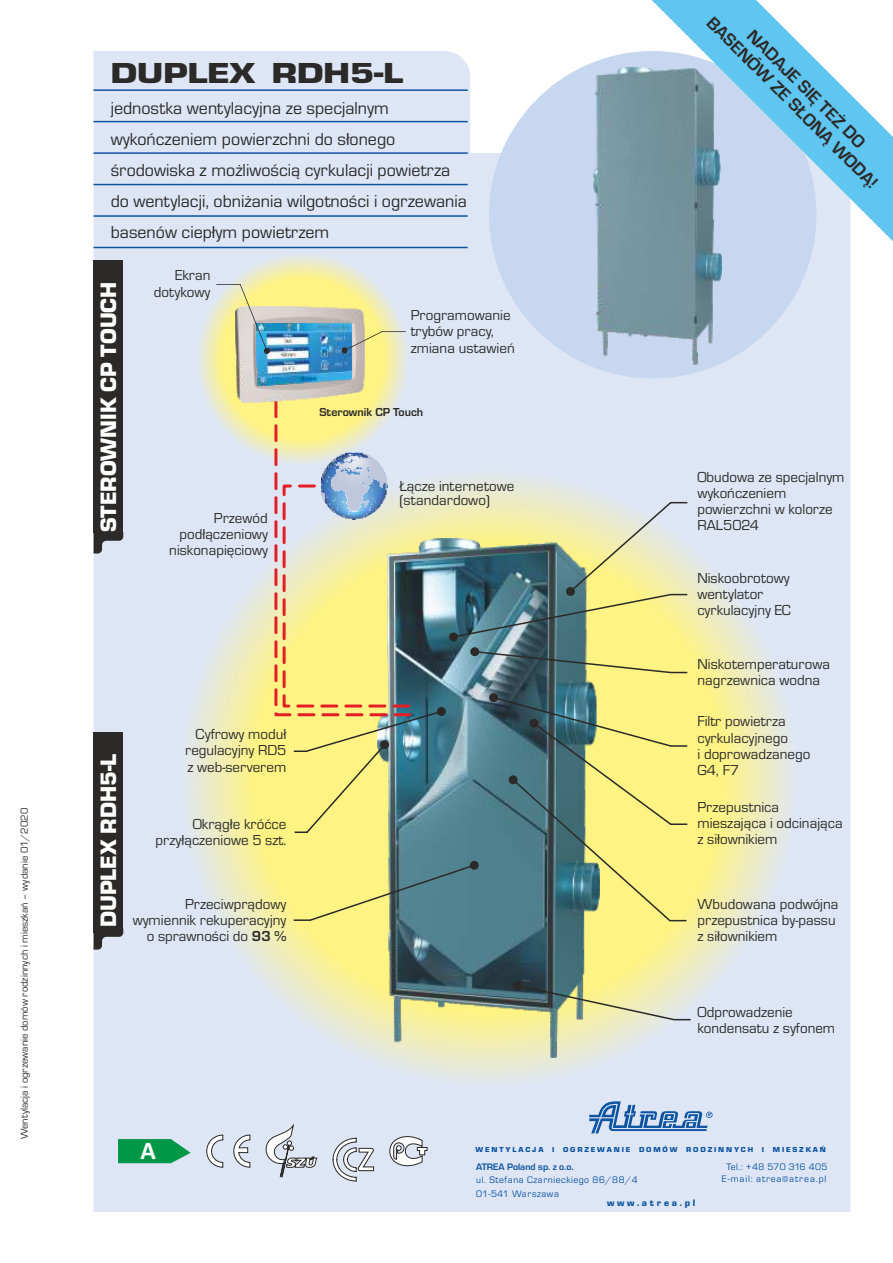
<style>
.page{position:relative;width:893px;height:1263px;background:#fff}
.page>*{position:absolute;margin:0;border:0;box-sizing:border-box;transform-origin:0 0}
.t1{font:30px "Eurostile TEE Blac";letter-spacing:-.015em;color:#2b2a29;scale:1.29 1}
.t2{font:700 25.5px "Calibri";color:#fefefe}
.t3{font:23.1px "Eurostile TEE Blac";color:#fefefe}
.t4{font:18px/31px "Eurostile TEE";color:#2b2a29}
.t5{font:700 18px/19.5px "Eurostile TEE";color:#2b2a29;text-align:center}
.t6{font:15px/16.2px "Eurostile TEE";color:#2b2a29}
.t7{font:700 12px "Eurostile TEE";color:#2b2a29}
.t8{font:10.5px "Eurostile TEE";color:#2b2a29}
.t9{font:9.75px "Eurostile TEE";letter-spacing:.05em;color:#0c54a0}
.t10{font:9.75px "Eurostile TEE";letter-spacing:.095em;color:#0c54a0}
.t11{font:700 9.75px "Eurostile TEE";color:#0c54a0}
.t12{font:9.75px "Eurostile TEE";letter-spacing:.03em;color:#0c54a0}
.t13{font:9.75px "Eurostile TEE Blac";letter-spacing:.285em;color:#0c54a0}
.t14{font:7.5px "Eurostile TEE Blac";letter-spacing:.24em;color:#0c54a0;scale:1.04 1}
.s1{font-weight:700}
</style>
<div class="page">
<div style="left:94px;top:51px;width:756px;height:1161px;background:#dee6f5"></div>
<svg style="left:191px;top:247px;width:222px;height:223px;background:#eeecbb"></svg>
<svg style="left:165px;top:454px;width:647px;height:647px;background:#ebebc5"></svg>
<img style="left:378px;top:921px;width:221px;height:137px">
<svg style="left:273px;top:327px;width:141px;height:391px;background:#ede2b6"></svg>
<div style="left:489px;top:51px;width:327px;height:327px;background:#c8d7f0;border-radius:50%"></div>
<img style="left:594px;top:67px;width:127px;height:298px">
<hr style="left:94px;top:152px;width:374px;height:2px;background:#0c54a0">
<hr style="left:94px;top:121px;width:374px;height:1px;background:#0c54a0">
<hr style="left:94px;top:89px;width:374px;height:2px;background:#0c54a0">
<hr style="left:94px;top:184px;width:374px;height:1px;background:#0c54a0">
<svg style="left:94px;top:932px;width:29px;height:17px"></svg>
<div style="left:94px;top:732px;width:29px;height:200px;background:#2b2a29"></div>
<img style="left:321px;top:454px;width:67px;height:29px">
<img style="left:513px;top:981px;width:178px;height:39px">
<img style="left:281px;top:483px;width:406px;height:438px">
<svg style="left:206px;top:1134px;width:45px;height:34px"></svg>
<svg style="left:265px;top:1122px;width:53px;height:55px;background:#cbd1db"></svg>
<svg style="left:332px;top:1137px;width:42px;height:45px;background:#c6cbd5"></svg>
<svg style="left:389px;top:1132px;width:39px;height:38px"></svg>
<svg style="left:118px;top:1139px;width:73px;height:24px;background:#1fa25e"></svg>
<img style="left:236px;top:306px;width:129px;height:97px">
<img style="left:256px;top:324px;width:95px;height:61px">
<svg style="left:216px;top:284px;width:54px;height:70px;background:#d2d6af"></svg>
<svg style="left:342px;top:331px;width:64px;height:22px"></svg>
<svg style="left:94px;top:533px;width:29px;height:20px"></svg>
<div style="left:94px;top:261px;width:29px;height:272px;background:#2b2a29"></div>
<svg style="left:650px;top:0;width:243px;height:245px"></svg>
<hr style="left:94px;top:215px;width:374px;height:2px;background:#0c54a0">
<hr style="left:94px;top:247px;width:374px;height:1px;background:#0c54a0">
<svg style="left:589px;top:1101px;width:123px;height:32px;background:#93b2d6"></svg>
<p class="t8" style="left:21px;top:1139px;width:332px;rotate:-90deg">Wentylacja i ogrzewanie domów rodzinnych i mieszkań – wydanie 01/2020</p>
<h1 class="t1" style="left:111px;top:63px;width:228px">DUPLEX RDH5-L</h1>
<p class="t4" style="left:111px;top:94px;width:358px">jednostka wentylacyjna ze specjalnym wykończeniem powierzchni do słonego środowiska z możliwością cyrkulacji powietrza do wentylacji, obniżania wilgotności i ogrzewania basenów ciepłym powietrzem</p>
<h3 class="t3" style="left:101px;top:532px;width:252px;rotate:-90deg">STEROWNIK CP TOUCH</h3>
<p class="t6" style="left:154px;top:269px;width:58px;text-align:right">Ekran dotykowy</p>
<p class="t6" style="left:169px;top:511px;width:100px;text-align:right">Przewód podłączeniowy niskonapięciowy</p>
<p class="t6" style="left:411px;top:309px;width:105px">Programowanie trybów pracy, zmiana ustawień</p>
<p class="t7" style="left:319px;top:408px;width:105px">Sterownik CP Touch</p>
<p class="t6" style="left:399px;top:481px;width:117px;line-height:13.6px">Łącze internetowe (standardowo)</p>
<h3 class="t3" style="left:101px;top:927px;width:175px;rotate:-90deg">DUPLEX RDH5-L</h3>
<p class="t6" style="left:185px;top:728px;width:103px;text-align:justify;text-indent:10px">Cyfrowy moduł regulacyjny RD5 z web-serverem</p>
<p class="t6" style="left:156px;top:817px;width:132px;text-align:right">Okrągłe króćce przyłączeniowe 5 szt.</p>
<p class="t6" style="left:133px;top:897px;width:155px;text-align:right">Przeciwprądowy wymiennik rekuperacyjny o sprawności do <span class="s1">93 %</span></p>
<p class="t5" style="left:729px;top:0;width:235px;rotate:45deg">NADAJE SIĘ TEŻ DO<br>BASENÓW ZE SŁONĄ WODĄ!</p>
<p class="t6" style="left:697px;top:470px;width:149px">Obudowa ze specjalnym wykończeniem powierzchni w kolorze<br>RAL5024</p>
<p class="t6" style="left:697px;top:571px;width:95px">Niskoobrotowy wentylator cyrkulacyjny EC</p>
<p class="t6" style="left:697px;top:658px;width:134px">Niskotemperaturowa nagrzewnica wodna</p>
<p class="t6" style="left:697px;top:715px;width:114px">Filtr powietrza cyrkulacyjnego<br>i doprowadzanego<br>G4, F7</p>
<p class="t6" style="left:697px;top:800px;width:147px">Przepustnica mieszająca i odcinająca z siłownikiem</p>
<p class="t6" style="left:697px;top:897px;width:142px">Wbudowana podwójna przepustnica by-passu z siłownikiem</p>
<p class="t6" style="left:697px;top:1005px;width:139px">Odprowadzenie kondensatu z syfonem</p>
<h2 class="t2" style="left:140px;top:1140px;width:17px">A</h2>
<p class="t14" style="left:476px;top:1147px;width:338px">WENTYLACJA I OGRZEWANIE DOMÓW RODZINNYCH I MIESZKAŃ</p>
<p class="t9" style="left:476px;top:1191px;width:84px">01-541 Warszawa</p>
<p class="t13" style="left:607px;top:1200px;width:90px">www.atrea.pl</p>
<p class="t11" style="left:476px;top:1163px;width:99px">ATREA Poland sp. z o.o.</p>
<p class="t12" style="left:726px;top:1163px;width:102px">Tel.: +48 570 316 405</p>
<p class="t9" style="left:476px;top:1177px;width:163px">ul. Stefana Czarnieckiego 86/88/4</p>
<p class="t10" style="left:722px;top:1176px;width:106px">E-mail: atrea@atrea.pl</p>
</div>
